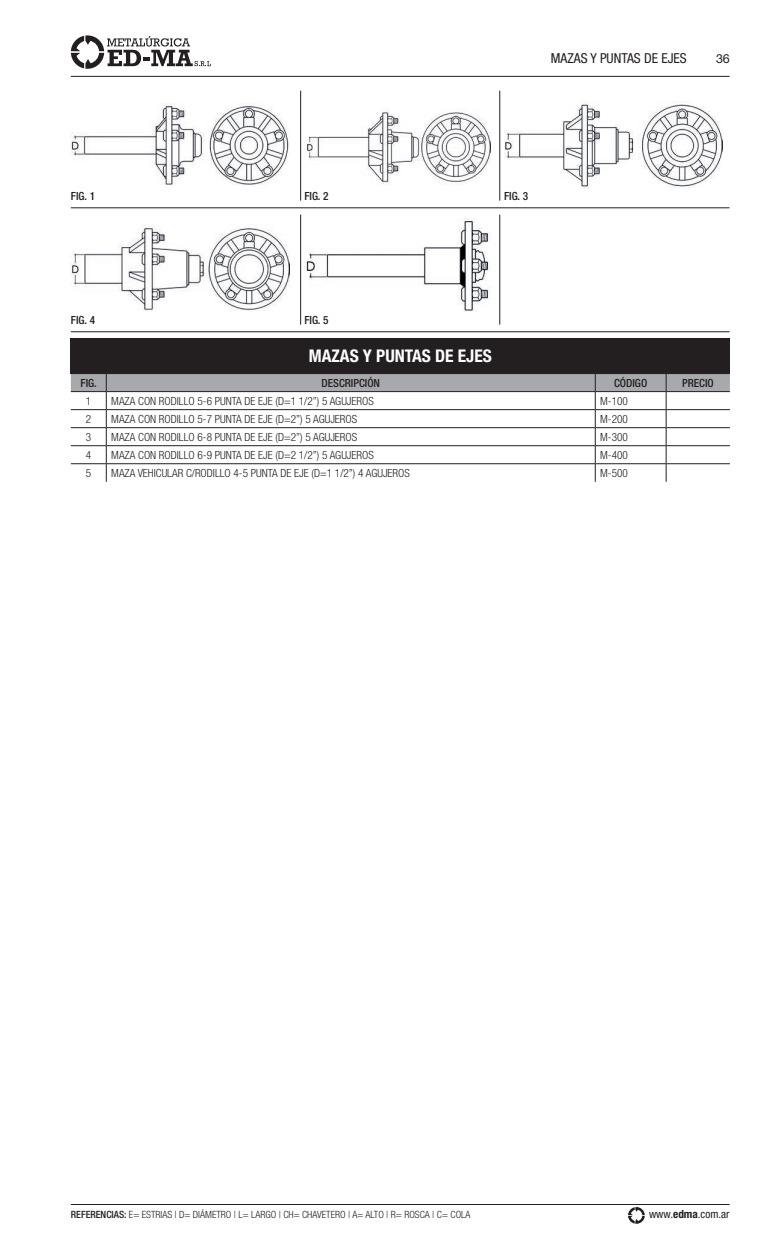
<style>
.page{position:relative;width:765px;height:1260px;background:#fff}
.page>*{position:absolute;margin:0;border:0;box-sizing:border-box;transform-origin:0 0}
.Titulos{font:700 condensed 17.5px "Helvetica Neue LT Std";color:#fff}
.t1{font:condensed 13.75px "Helvetica Neue LT Std";color:#231f20}
.t2{font:12.5px "Helvetica Neue LT Std";color:#231f20}
.t3{font:300 condensed 11.25px "Helvetica Neue LT Std";color:#231f20}
.Subtitulos{font:500 condensed 11.25px "Helvetica Neue LT Std";color:#231f20}
.t4{font:condensed 11.25px "Helvetica Neue LT Std";color:#231f20}
.t5{font:300 condensed 10px "Helvetica Neue LT Std";color:#231f20}
.s1{font-weight:500}
.s2{font-weight:700}
</style>
<div class="page">
<svg style="left:71px;top:35px;width:140px;height:34px"></svg>
<svg style="left:628px;top:1207px;width:17px;height:17px"></svg>
<hr style="left:71px;top:76px;width:659px;height:1px;background:#231f20">
<hr style="left:71px;top:1204px;width:659px;height:1px;background:#231f20">
<img style="left:71px;top:104px;width:218px;height:81px">
<img style="left:71px;top:226px;width:218px;height:85px">
<img style="left:504px;top:101px;width:219px;height:87px">
<img style="left:304px;top:108px;width:187px;height:77px">
<img style="left:304px;top:218px;width:187px;height:94px">
<hr style="left:71px;top:207px;width:659px;height:1px;background:#231f20">
<hr style="left:71px;top:331px;width:659px;height:1px;background:#231f20">
<hr style="left:499px;top:91px;width:1px;height:110px;background:#231f20">
<hr style="left:300px;top:91px;width:1px;height:110px;background:#231f20">
<hr style="left:499px;top:215px;width:1px;height:110px;background:#231f20">
<hr style="left:300px;top:215px;width:1px;height:110px;background:#231f20">
<div style="left:71px;top:338px;width:659px;height:36px;background:#231f20"></div>
<svg style="left:71px;top:374px;width:659px;height:108px"></svg>
<p class="Subtitulos" style="left:71px;top:190px;width:26px">FIG. 1</p>
<p class="Subtitulos" style="left:71px;top:314px;width:26px">FIG. 4</p>
<p class="t1" style="left:551px;top:50px;width:137px">MAZAS Y PUNTAS DE EJES</p>
<p class="t2" style="left:716px;top:51px;width:15px">36</p>
<p class="Subtitulos" style="left:304px;top:190px;width:26px">FIG. 2</p>
<p class="Subtitulos" style="left:504px;top:189px;width:26px">FIG. 3</p>
<p class="Subtitulos" style="left:304px;top:314px;width:26px">FIG. 5</p>
<p class="Titulos" style="left:309px;top:345px;width:185px">MAZAS Y PUNTAS DE EJES</p>
<p class="Subtitulos" style="left:80px;top:376px;width:18px">FIG.</p>
<p class="Subtitulos" style="left:322px;top:376px;width:60px">DESCRIPCIÓN</p>
<p class="Subtitulos" style="left:614px;top:376px;width:35px">CÓDIGO</p>
<p class="Subtitulos" style="left:682px;top:376px;width:33px">PRECIO</p>
<p class="t3" style="left:86px;top:394px;width:7px">1</p>
<p class="t3" style="left:111px;top:394px;width:264px">MAZA CON RODILLO 5-6 PUNTA DE EJE (D=1 1/2”) 5 AGUJEROS</p>
<p class="t3" style="left:600px;top:394px;width:29px">M-100</p>
<p class="t3" style="left:86px;top:412px;width:7px">2</p>
<p class="t3" style="left:111px;top:412px;width:247px">MAZA CON RODILLO 5-7 PUNTA DE EJE (D=2”) 5 AGUJEROS</p>
<p class="t3" style="left:600px;top:412px;width:29px">M-200</p>
<p class="t3" style="left:86px;top:430px;width:7px">3</p>
<p class="t3" style="left:111px;top:430px;width:247px">MAZA CON RODILLO 6-8 PUNTA DE EJE (D=2”) 5 AGUJEROS</p>
<p class="t3" style="left:600px;top:430px;width:29px">M-300</p>
<p class="t3" style="left:86px;top:448px;width:7px">4</p>
<p class="t3" style="left:111px;top:448px;width:264px">MAZA CON RODILLO 6-9 PUNTA DE EJE (D=2 1/2”) 5 AGUJEROS</p>
<p class="t3" style="left:600px;top:448px;width:29px">M-400</p>
<p class="t3" style="left:86px;top:466px;width:7px">5</p>
<p class="t3" style="left:111px;top:466px;width:300px">MAZA VEHICULAR C/RODILLO 4-5 PUNTA DE EJE (D=1 1/2”) 4 AGUJEROS</p>
<p class="t3" style="left:600px;top:466px;width:29px">M-500</p>
<p class="t5" style="left:71px;top:1209px;width:401px"><span class="s1">REFERENCIAS:</span> E= ESTRIAS | D= DIÁMETRO | L= LARGO | CH= CHAVETERO | A= ALTO | R= ROSCA | C= COLA</p>
<p class="t4" style="left:649px;top:1207px;width:82px">www.<span class="s2">edma</span>.com.ar</p>
</div>
